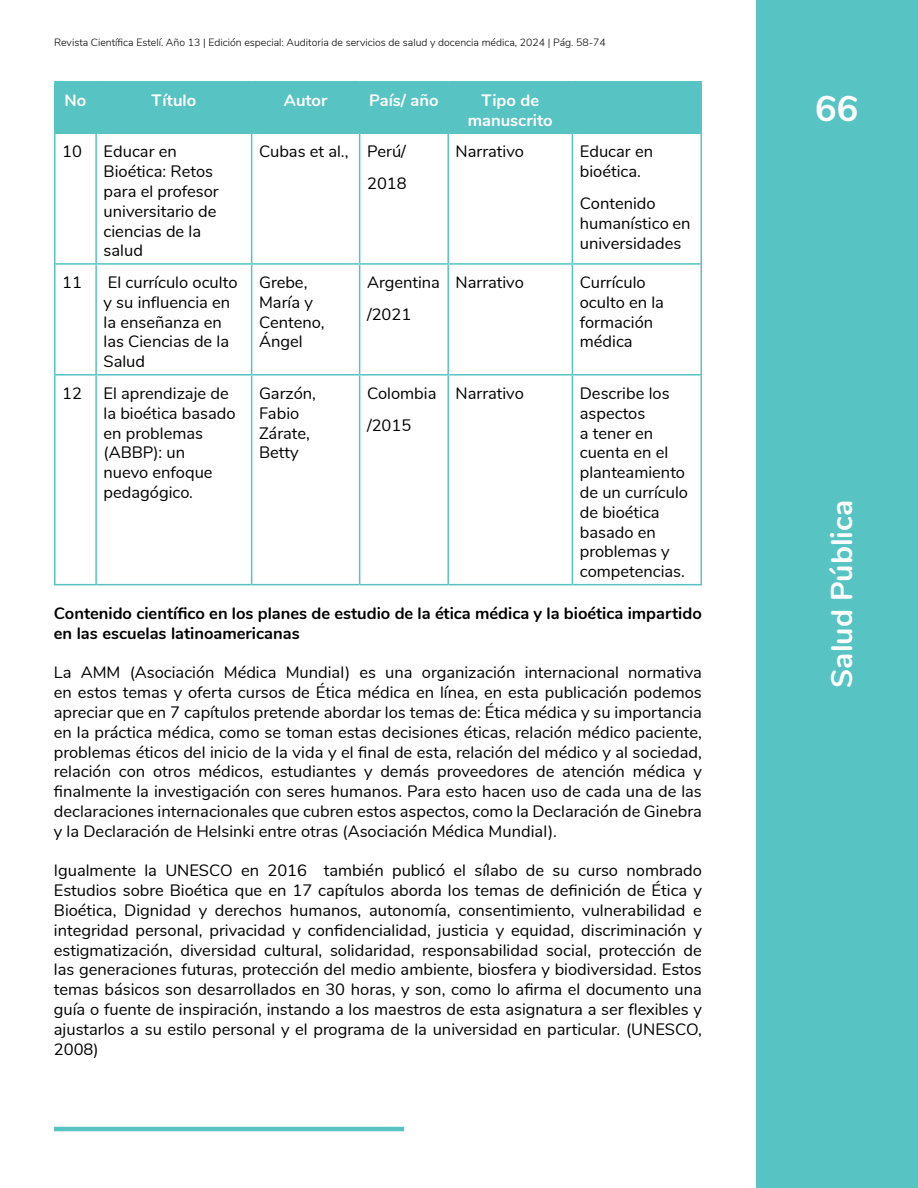
<style>
.page{position:relative;width:918px;height:1188px;background:#fff}
.page>*{position:absolute;margin:0;border:0;box-sizing:border-box;transform-origin:0 0}
.t1{font:700 36px "Nunito";color:#fff}
.t2{font:700 30px "Nunito";color:#fff}
.t3{font:16.5px/19.8px "Nunito";color:#000}
.t4{font:700 16.5px/19.8px "Nunito";color:#000}
.t5{font:700 16.5px/19.8px "Nunito";color:#fff;text-align:center}
.t6{font:300 10.5px "Nunito";color:#000}
</style>
<div class="page">
<div style="left:756px;top:0;width:162px;height:1188px;background:#57c3c3"></div>
<hr style="left:54px;top:1127px;width:350px;height:4px;background:#57c3c3">
<div style="left:56px;top:82px;width:644px;height:50px;background:#57c3c3"></div>
<hr style="left:54px;top:81px;width:42px;height:1px;background:#57c3c3">
<hr style="left:54px;top:82px;width:2px;height:50px;background:#57c3c3">
<hr style="left:96px;top:81px;width:156px;height:1px;background:#57c3c3">
<hr style="left:95px;top:82px;width:2px;height:50px;background:#57c3c3">
<hr style="left:252px;top:81px;width:108px;height:1px;background:#57c3c3">
<hr style="left:251px;top:82px;width:1px;height:50px;background:#57c3c3">
<hr style="left:360px;top:81px;width:88px;height:1px;background:#57c3c3">
<hr style="left:359px;top:82px;width:1px;height:50px;background:#57c3c3">
<hr style="left:448px;top:81px;width:124px;height:1px;background:#57c3c3">
<hr style="left:447px;top:82px;width:2px;height:50px;background:#57c3c3">
<hr style="left:572px;top:81px;width:130px;height:1px;background:#57c3c3">
<hr style="left:572px;top:82px;width:1px;height:50px;background:#57c3c3">
<hr style="left:700px;top:82px;width:2px;height:50px;background:#57c3c3">
<hr style="left:54px;top:132px;width:42px;height:2px;background:#57c3c3">
<hr style="left:96px;top:132px;width:156px;height:2px;background:#57c3c3">
<hr style="left:252px;top:132px;width:108px;height:2px;background:#57c3c3">
<hr style="left:360px;top:132px;width:88px;height:2px;background:#57c3c3">
<hr style="left:448px;top:132px;width:124px;height:2px;background:#57c3c3">
<hr style="left:572px;top:132px;width:130px;height:2px;background:#57c3c3">
<hr style="left:54px;top:134px;width:2px;height:129px;background:#57c3c3">
<hr style="left:95px;top:134px;width:2px;height:129px;background:#57c3c3">
<hr style="left:251px;top:134px;width:1px;height:129px;background:#57c3c3">
<hr style="left:359px;top:134px;width:1px;height:129px;background:#57c3c3">
<hr style="left:447px;top:134px;width:2px;height:129px;background:#57c3c3">
<hr style="left:572px;top:134px;width:1px;height:129px;background:#57c3c3">
<hr style="left:700px;top:134px;width:2px;height:129px;background:#57c3c3">
<hr style="left:54px;top:263px;width:42px;height:2px;background:#57c3c3">
<hr style="left:54px;top:265px;width:2px;height:109px;background:#57c3c3">
<hr style="left:96px;top:263px;width:156px;height:2px;background:#57c3c3">
<hr style="left:95px;top:265px;width:2px;height:109px;background:#57c3c3">
<hr style="left:252px;top:263px;width:108px;height:2px;background:#57c3c3">
<hr style="left:251px;top:265px;width:1px;height:109px;background:#57c3c3">
<hr style="left:360px;top:263px;width:88px;height:2px;background:#57c3c3">
<hr style="left:359px;top:265px;width:1px;height:109px;background:#57c3c3">
<hr style="left:448px;top:263px;width:124px;height:2px;background:#57c3c3">
<hr style="left:447px;top:265px;width:2px;height:109px;background:#57c3c3">
<hr style="left:572px;top:263px;width:130px;height:2px;background:#57c3c3">
<hr style="left:572px;top:265px;width:1px;height:109px;background:#57c3c3">
<hr style="left:700px;top:265px;width:2px;height:109px;background:#57c3c3">
<hr style="left:54px;top:374px;width:42px;height:2px;background:#57c3c3">
<hr style="left:54px;top:376px;width:2px;height:208px;background:#57c3c3">
<hr style="left:96px;top:374px;width:156px;height:2px;background:#57c3c3">
<hr style="left:95px;top:376px;width:2px;height:208px;background:#57c3c3">
<hr style="left:252px;top:374px;width:108px;height:2px;background:#57c3c3">
<hr style="left:251px;top:376px;width:1px;height:208px;background:#57c3c3">
<hr style="left:360px;top:374px;width:88px;height:2px;background:#57c3c3">
<hr style="left:359px;top:376px;width:1px;height:208px;background:#57c3c3">
<hr style="left:448px;top:374px;width:124px;height:2px;background:#57c3c3">
<hr style="left:447px;top:376px;width:2px;height:208px;background:#57c3c3">
<hr style="left:572px;top:374px;width:130px;height:2px;background:#57c3c3">
<hr style="left:572px;top:376px;width:1px;height:208px;background:#57c3c3">
<hr style="left:700px;top:376px;width:2px;height:208px;background:#57c3c3">
<hr style="left:54px;top:584px;width:42px;height:1px;background:#57c3c3">
<hr style="left:96px;top:584px;width:156px;height:1px;background:#57c3c3">
<hr style="left:252px;top:584px;width:108px;height:1px;background:#57c3c3">
<hr style="left:360px;top:584px;width:88px;height:1px;background:#57c3c3">
<hr style="left:448px;top:584px;width:124px;height:1px;background:#57c3c3">
<hr style="left:572px;top:584px;width:130px;height:1px;background:#57c3c3">
<p class="t6" style="left:54px;top:34px;width:553px">Revista Científica Estelí. Año 13 | Edición especial: Auditoria de servicios de salud y docencia médica, 2024 | Pág. 58-74</p>
<p class="t5" style="left:65px;top:89px;width:23px">No</p>
<p class="t5" style="left:151px;top:89px;width:46px">Título</p>
<p class="t5" style="left:284px;top:89px;width:45px">Autor</p>
<p class="t5" style="left:369px;top:89px;width:71px">País/ año</p>
<p class="t5" style="left:468px;top:89px;width:87px">Tipo de manuscrito</p>
<p class="t3" style="left:62px;top:141px;width:21px">10</p>
<p class="t3" style="left:104px;top:141px;width:117px">Educar en<br>Bioética: Retos para el profesor universitario de ciencias de la salud</p>
<p class="t3" style="left:259px;top:135px;width:149px;line-height:31.8px;text-align:right">Cubas et al., Perú/<br>2018</p>
<p class="t3" style="left:456px;top:141px;width:70px">Narrativo</p>
<p class="t3" style="left:580px;top:141px;width:75px">Educar en bioética.</p>
<p class="t3" style="left:580px;top:192px;width:112px">Contenido humanístico en universidades</p>
<p class="t3" style="left:62px;top:272px;width:21px">11</p>
<p class="t3" style="left:104px;top:272px;width:136px">El currículo oculto y su influencia en la enseñanza en las Ciencias de la<br>Salud</p>
<p class="t3" style="left:259px;top:272px;width:67px">Grebe,<br>María y<br>Centeno,<br>Ángel</p>
<p class="t3" style="left:367px;top:266px;width:74px;line-height:31.8px">Argentina /2021</p>
<p class="t3" style="left:456px;top:272px;width:70px">Narrativo</p>
<p class="t3" style="left:580px;top:272px;width:86px">Currículo oculto en la formación médica</p>
<p class="t3" style="left:62px;top:382px;width:21px">12</p>
<p class="t3" style="left:104px;top:382px;width:134px">El aprendizaje de la bioética basado en problemas (ABBP): un<br>nuevo enfoque pedagógico.</p>
<p class="t3" style="left:259px;top:382px;width:58px">Garzón,<br>Fabio<br>Zárate,<br>Betty</p>
<p class="t3" style="left:367px;top:376px;width:71px;line-height:31.8px">Colombia /2015</p>
<p class="t3" style="left:456px;top:382px;width:70px">Narrativo</p>
<p class="t3" style="left:580px;top:382px;width:110px">Describe los aspectos<br>a tener en cuenta en el planteamiento de un currículo de bioética basado en problemas y competencias.</p>
<p class="t4" style="left:54px;top:602px;width:650px">Contenido científico en los planes de estudio de la ética médica y la bioética impartido en las escuelas latinoamericanas</p>
<p class="t3" style="left:54px;top:662px;width:650px;text-align:justify">La AMM (Asociación Médica Mundial) es una organización internacional normativa en estos temas y oferta cursos de Ética médica en línea, en esta publicación podemos apreciar que en 7 capítulos pretende abordar los temas de: Ética médica y su importancia en la práctica médica, como se toman estas decisiones éticas, relación médico paciente, problemas éticos del inicio de la vida y el final de esta, relación del médico y al sociedad, relación con otros médicos, estudiantes y demás proveedores de atención médica y finalmente la investigación con seres humanos. Para esto hacen uso de cada una de las declaraciones internacionales que cubren estos aspectos, como la Declaración de Ginebra y la Declaración de Helsinki entre otras (Asociación Médica Mundial).</p>
<p class="t3" style="left:54px;top:860px;width:650px;text-align:justify">Igualmente la UNESCO en 2016 también publicó el sílabo de su curso nombrado Estudios sobre Bioética que en 17 capítulos aborda los temas de definición de Ética y Bioética, Dignidad y derechos humanos, autonomía, consentimiento, vulnerabilidad e integridad personal, privacidad y confidencialidad, justicia y equidad, discriminación y estigmatización, diversidad cultural, solidaridad, responsabilidad social, protección de las generaciones futuras, protección del medio ambiente, biosfera y biodiversidad. Estos temas básicos son desarrollados en 30 horas, y son, como lo afirma el documento una guía o fuente de inspiración, instando a los maestros de esta asignatura a ser flexibles y ajustarlos a su estilo personal y el programa de la universidad en particular. (UNESCO, 2008)</p>
<h1 class="t1" style="left:815px;top:82px;width:45px">66</h1>
<h2 class="t2" style="left:820px;top:688px;width:189px;rotate:-90deg">Salud Pública</h2>
</div>
